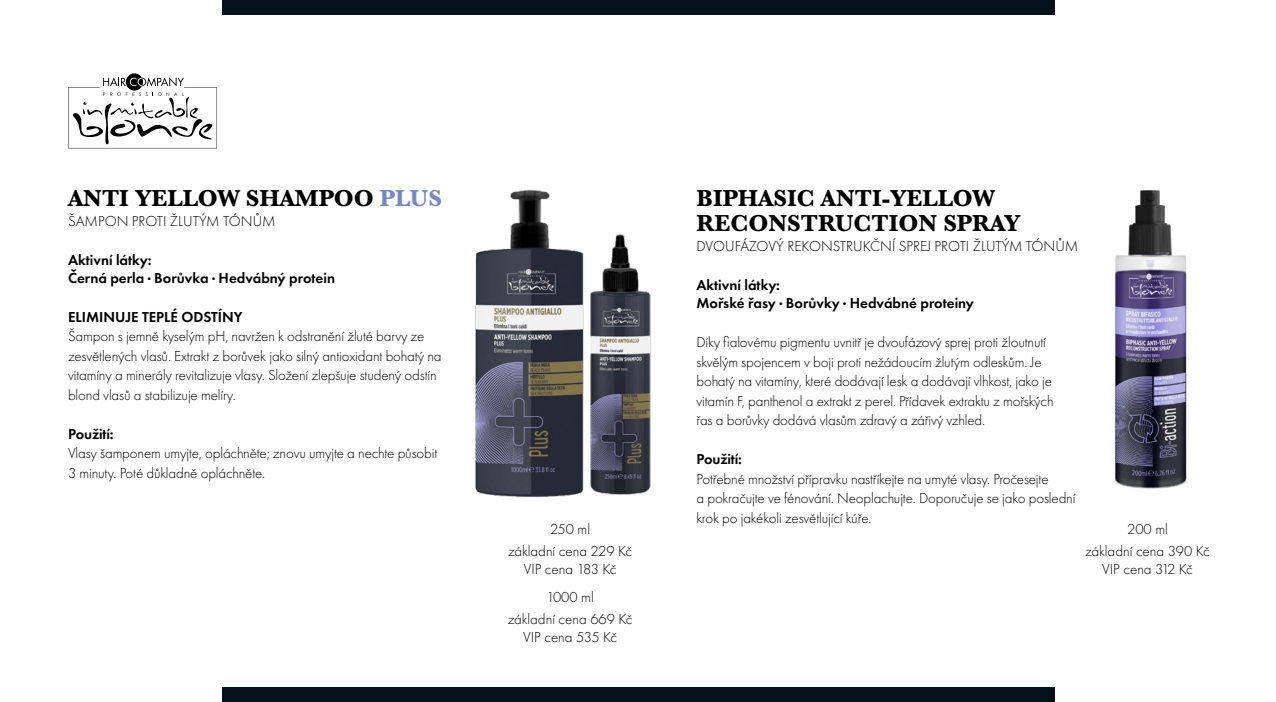
<style>
.page{position:relative;width:1276px;height:702px;background:#fff}
.page>*{position:absolute;margin:0;border:0;box-sizing:border-box;transform-origin:0 0}
.t1{font:700 24px/25.5px "Baskerville";color:#000}
.t2{font:300 15px/19.5px "Futura PT";letter-spacing:-.01em;color:#000}
.t3{font:600 15px/18px "Futura PT";color:#000}
.s1{color:#7687c3}
</style>
<div class="page">
<div style="left:222px;top:0;width:832px;height:15px;background:#06121b"></div>
<div style="left:222px;top:687px;width:832px;height:15px;background:#06121b"></div>
<svg style="left:68px;top:73px;width:149px;height:75px"></svg>
<img style="left:475px;top:189px;width:176px;height:309px">
<img style="left:1114px;top:190px;width:74px;height:299px">
<h1 class="t1" style="left:68px;top:186px;width:375px">ANTI YELLOW SHAMPOO <span class="s1">PLUS</span></h1>
<p class="t2" style="left:68px;top:211px;width:209px">ŠAMPON PROTI ŽLUTÝM TÓNŮM</p>
<p class="t3" style="left:68px;top:250px;width:268px">Aktivní látky:<br>Černá perla · Borůvka · Hedvábný protein</p>
<p class="t3" style="left:68px;top:307px;width:176px">ELIMINUJE TEPLÉ ODSTÍNY</p>
<p class="t2" style="left:68px;top:326px;width:375px">Šampon s jemně kyselým pH, navržen k odstranění žluté barvy ze zesvětlených vlasů. Extrakt z borůvek jako silný antioxidant bohatý na vitamíny a minerály revitalizuje vlasy. Složení zlepšuje studený odstín blond vlasů a stabilizuje melíry.</p>
<p class="t3" style="left:68px;top:424px;width:47px">Použití:</p>
<p class="t2" style="left:68px;top:443px;width:371px">Vlasy šamponem umyjte, opláchněte; znovu umyjte a nechte působit<br>3 minuty. Poté důkladně opláchněte.</p>
<p class="t2" style="left:508px;top:518px;width:126px;line-height:22.2px;text-align:center">250 ml<br>základní cena 229 Kč</p>
<p class="t2" style="left:524px;top:559px;width:94px">VIP cena 183 Kč</p>
<p class="t2" style="left:508px;top:586px;width:126px;line-height:22.2px;text-align:center">1000 ml<br>základní cena 669 Kč</p>
<p class="t2" style="left:523px;top:627px;width:95px">VIP cena 535 Kč</p>
<h1 class="t1" style="left:696px;top:186px;width:326px">BIPHASIC ANTI-YELLOW<br>RECONSTRUCTION SPRAY</h1>
<p class="t2" style="left:696px;top:236px;width:383px">DVOUFÁZOVÝ REKONSTRUKČNÍ SPREJ PROTI ŽLUTÝM TÓNŮM</p>
<p class="t3" style="left:696px;top:276px;width:279px">Aktivní látky:<br>Mořské řasy · Borůvky · Hedvábné proteiny</p>
<p class="t2" style="left:696px;top:332px;width:359px">Díky fialovému pigmentu uvnitř je dvoufázový sprej proti žloutnutí skvělým spojencem v boji proti nežádoucím žlutým odleskům. Je bohatý na vitamíny, které dodávají lesk a dodávají vlhkost, jako je vitamín F, panthenol a extrakt z perel. Přídavek extraktu z mořských řas a borůvky dodává vlasům zdravý a zářivý vzhled.</p>
<p class="t3" style="left:696px;top:450px;width:47px">Použití:</p>
<p class="t2" style="left:696px;top:469px;width:380px">Potřebné množství přípravku nastříkejte na umyté vlasy. Pročesejte<br>a pokračujte ve fénování. Neoplachujte. Doporučuje se jako poslední krok po jakékoli zesvětlující kúře.</p>
<p class="t2" style="left:1085px;top:518px;width:126px;line-height:22.2px;text-align:center">200 ml<br>základní cena 390 Kč</p>
<p class="t2" style="left:1102px;top:559px;width:92px">VIP cena 312 Kč</p>
</div>
